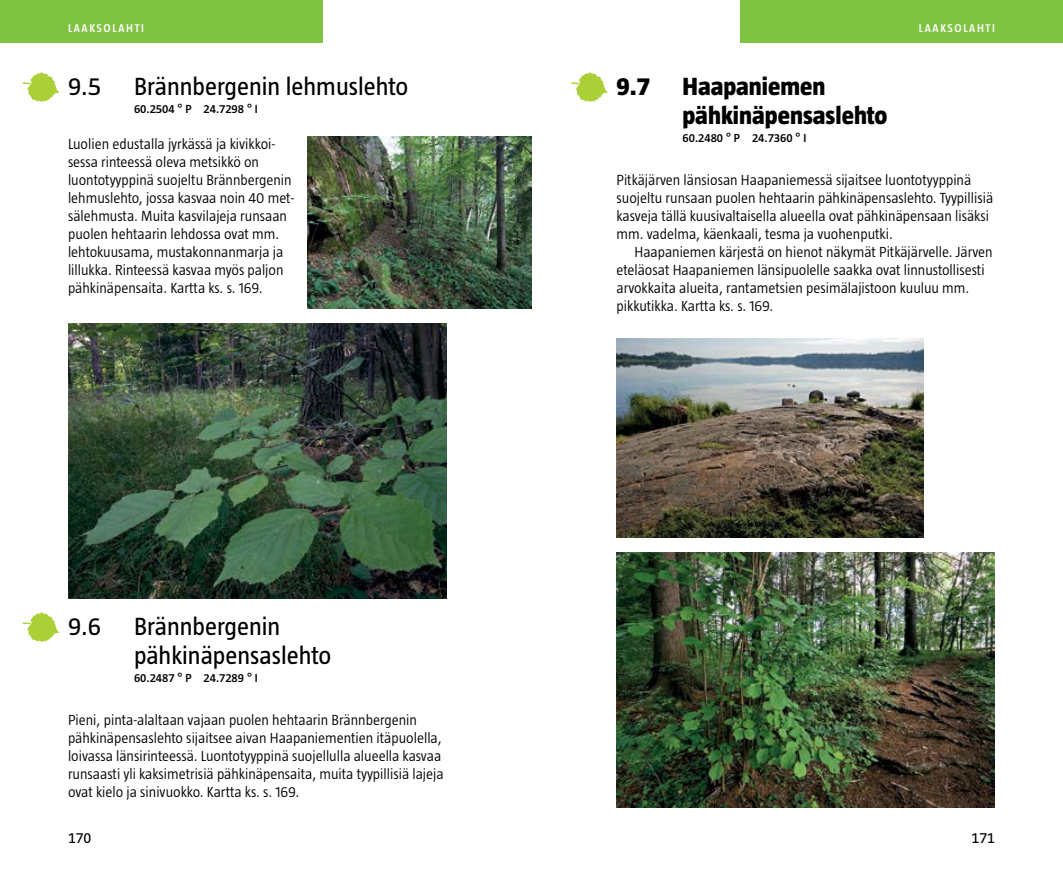
<style>
.page{position:relative;width:1063px;height:893px;background:#fff}
.page>*{position:absolute;margin:0;border:0;box-sizing:border-box;transform-origin:0 0}
.t1{font:25.5px/28.5px "Taz";color:#000}
.t2{font:800 25.5px/28.5px "Taz";color:#000}
.t3{font:300 15px/18px "Taz";color:#000}
.t4{font:15px "Taz";color:#000}
.t5{font:600 12px "Taz";color:#000}
.t6{font:600 11.55px "Taz";letter-spacing:.145em;color:#fff}
</style>
<div class="page">
<div style="left:0;top:0;width:323px;height:43px;background:#80c342"></div>
<div style="left:740px;top:0;width:323px;height:43px;background:#80c342"></div>
<svg style="left:571px;top:72px;width:37px;height:30px"></svg>
<svg style="left:23px;top:612px;width:37px;height:30px"></svg>
<svg style="left:23px;top:72px;width:37px;height:30px"></svg>
<img style="left:307px;top:136px;width:224px;height:173px">
<img style="left:68px;top:324px;width:378px;height:274px">
<img style="left:617px;top:552px;width:378px;height:256px">
<img style="left:617px;top:338px;width:306px;height:199px">
<p class="t6" style="left:68px;top:22px;width:78px">LAAKSOLAHTI</p>
<p class="t6" style="left:919px;top:22px;width:78px">LAAKSOLAHTI</p>
<h1 class="t1" style="left:68px;top:72px;width:35px">9.5</h1>
<h1 class="t1" style="left:134px;top:72px;width:276px">Brännbergenin lehmuslehto</h1>
<p class="t5" style="left:134px;top:102px;width:125px">60.2504 ° P 24.7298 ° I</p>
<p class="t3" style="left:68px;top:135px;width:228px">Luolien edustalla jyrkässä ja kivikkoi&shy;sessa rinteessä oleva metsikkö on luontotyyppinä suojeltu Brännbergenin lehmuslehto, jossa kasvaa noin 40 met&shy;sälehmusta. Muita kasvilajeja runsaan puolen hehtaarin lehdossa ovat mm. lehtokuusama, mustakonnanmarja ja lillukka. Rinteessä kasvaa myös paljon pähkinäpensaita. Kartta ks. s. 169.</p>
<h1 class="t1" style="left:68px;top:612px;width:35px">9.6</h1>
<h1 class="t1" style="left:134px;top:612px;width:199px">Brännbergenin pähkinäpensaslehto</h1>
<p class="t5" style="left:134px;top:671px;width:125px">60.2487 ° P 24.7289 ° I</p>
<p class="t3" style="left:68px;top:711px;width:377px">Pieni, pinta-alaltaan vajaan puolen hehtaarin Brännbergenin pähkinäpensaslehto sijaitsee aivan Haapaniementien itäpuolella, loivassa länsirinteessä. Luontotyyppinä suojellulla alueella kasvaa runsaasti yli kaksimetrisiä pähkinäpensaita, muita tyypillisiä lajeja ovat kielo ja sinivuokko. Kartta ks. s. 169.</p>
<h1 class="t2" style="left:617px;top:72px;width:35px">9.7</h1>
<h1 class="t2" style="left:683px;top:72px;width:207px">Haapaniemen pähkinäpensaslehto</h1>
<p class="t5" style="left:683px;top:131px;width:125px">60.2480 ° P 24.7360 ° I</p>
<p class="t3" style="left:617px;top:171px;width:378px">Pitkäjärven länsiosan Haapaniemessä sijaitsee luontotyyppinä suojeltu runsaan puolen hehtaarin pähkinäpensaslehto. Tyypillisiä kasveja tällä kuusivaltaisella alueella ovat pähkinäpensaan lisäksi mm. vadelma, käenkaali, tesma ja vuohenputki.</p>
<p class="t3" style="left:617px;top:243px;width:378px;text-indent:18px">Haapaniemen kärjestä on hienot näkymät Pitkäjärvelle. Järven eteläosat Haapaniemen länsipuolelle saakka ovat linnustollisesti arvokkaita alueita, rantametsien pesimälajistoon kuuluu mm. pikkutikka. Kartta ks. s. 169.</p>
<p class="t4" style="left:68px;top:830px;width:25px">170</p>
<p class="t4" style="left:972px;top:830px;width:25px">171</p>
</div>
